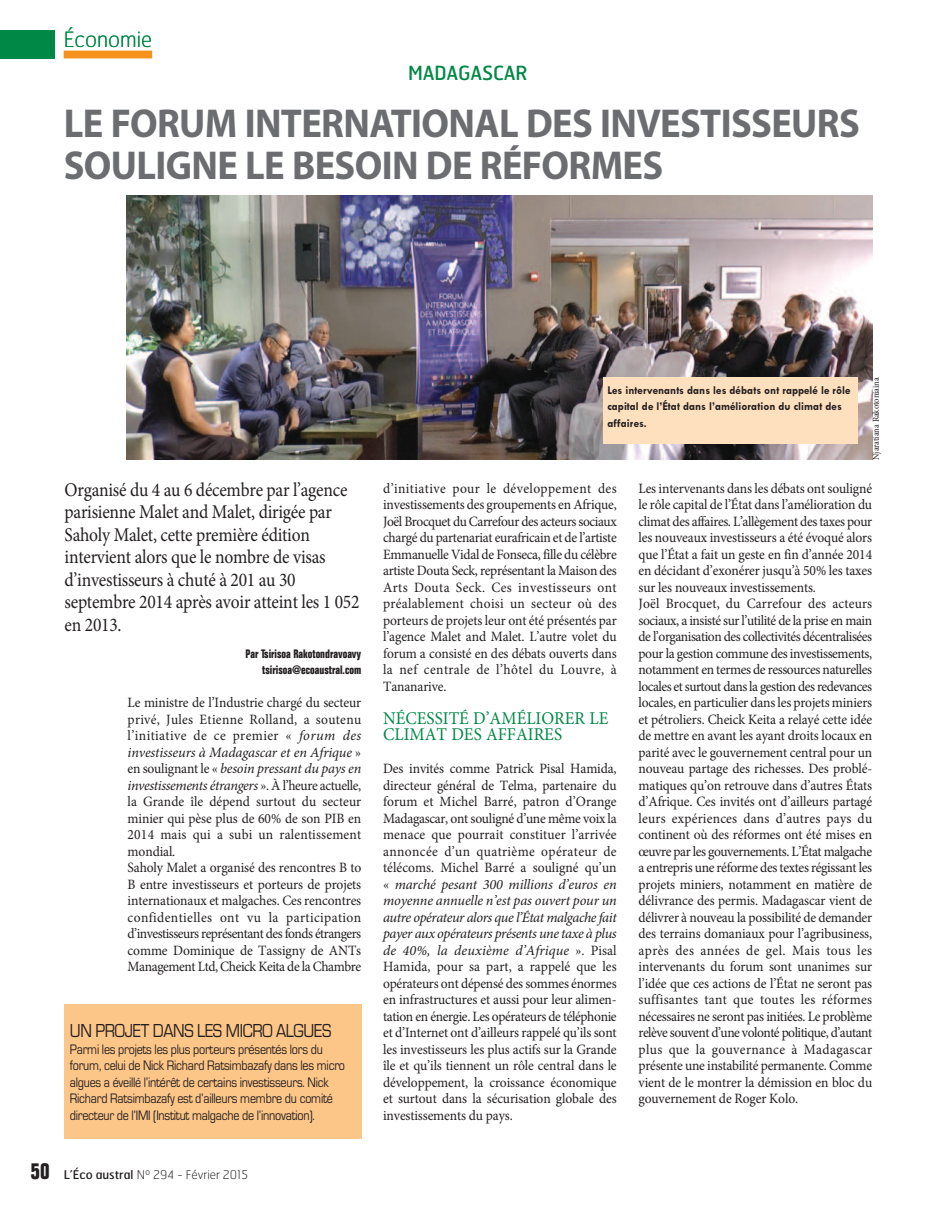
<style>
.page{position:relative;width:936px;height:1212px;background:#fff}
.page>*{position:absolute;margin:0;border:0;box-sizing:border-box;transform-origin:0 0}
.t1{font:700 40.5px/42px "Myriad Pro";letter-spacing:-.015em;color:#6c6d70;scale:.95 1}
.t2{font:100 21px "Hermes";color:#008946}
.t3{font:19.5px/22.5px "Minion Pro";letter-spacing:-.015em;color:#231f20;scale:.9 1}
.t4{font:19.5px "Eurostile";letter-spacing:-.02em;color:#231f20;scale:.85 1}
.t5{font:19.5px "Hermes";letter-spacing:-.015em;color:#008946;scale:.95 1}
.t6{font:18px/16.5px "Minion Pro";color:#008946;scale:.95 1}
.t7{font:14.25px/16.5px "Minion Pro";letter-spacing:-.01em;color:#231f20;scale:.95 1}
.t8{font:14.25px/16.5px "Eurostile";letter-spacing:-.02em;color:#231f20;scale:.85 1}
.t9{font:700 12px/16.5px "Tw Cen";color:#231f20;scale:.95 1}
.t10{font:700 condensed 12px/16.5px "Folio";color:#231f20;text-align:right;scale:.95 1}
.t11{font:100 12px "Hermes";color:#231f20}
.t12{font:9px "Minion Pro";letter-spacing:-.01em;color:#231f20;scale:.95 1}
.s1{font-style:italic}
.s2{font-family:"Folio";font-weight:700;font-stretch:condensed;font-size:22.5px}
.s3{font-weight:400}
</style>
<div class="page">
<div style="left:0;top:30px;width:55px;height:28px;background:#008946"></div>
<div style="left:64px;top:51px;width:88px;height:7px;background:#f7931d"></div>
<div style="left:64px;top:1004px;width:297px;height:135px;background:#fdc689"></div>
<img style="left:126px;top:196px;width:746px;height:264px">
<div style="left:602px;top:377px;width:255px;height:66px;background:#fee0bf"></div>
<h2 class="t2" style="left:64px;top:27px;width:90px">Économie</h2>
<h3 class="t5" style="left:408px;top:62px;width:127px">MADAGASCAR</h3>
<h1 class="t1" style="left:64px;top:105px;width:839px">LE FORUM INTERNATIONAL DES INVESTISSEURS<br>SOULIGNE LE BESOIN DE RÉFORMES</h1>
<p class="t3" style="left:65px;top:480px;width:329px">Organisé du 4 au 6 décembre par l’agence parisienne Malet and Malet, dirigée par Saholy Malet, cette première édition intervient alors que le nombre de visas d’investisseurs à chuté à 201 au 30 septembre 2014 après avoir atteint les 1 052 en 2013.</p>
<p class="t10" style="left:245px;top:646px;width:123px">Par Tsirisoa Rakotondravoavy tsirisoa@ecoaustral.com</p>
<p class="t7" style="left:128px;top:696px;width:247px">Le ministre de l’Industrie chargé du secteur privé, Jules Etienne Rolland, a soutenu l’initiative de ce premier « <span class="s1">forum des investisseurs à Madagascar et en Afrique</span> » en soulignant le « <span class="s1">besoin pressant du pays en investissements étrangers</span> ». À l’heure actuelle, la Grande île dépend surtout du secteur minier qui pèse plus de 60% de son PIB en 2014 mais qui a subi un ralentissement mondial.<br>Saholy Malet a organisé des rencontres B to B entre investisseurs et porteurs de projets internationaux et malgaches. Ces rencontres confidentielles ont vu la participation d’investisseurs représentant des fonds étrangers comme Dominique de Tassigny de ANTs Management Ltd, Cheick Keita de la Chambre</p>
<h3 class="t4" style="left:70px;top:1019px;width:309px">UN PROJET DANS LES MICRO ALGUES</h3>
<p class="t8" style="left:70px;top:1041px;width:325px">Parmi les projets les plus porteurs présentés lors du forum, celui de Nick Richard Ratsimbazafy dans les micro algues a éveillé l’intérêt de certains investisseurs. Nick Richard Ratsimbazafy est d’ailleurs membre du comité directeur de l’IMI (Institut malgache de l’innovation).</p>
<p class="t11" style="left:31px;top:1168px;width:219px"><span class="s2">50</span> <span class="s3">L’Éco austral</span> Nº 294 - Février 2015</p>
<p class="t9" style="left:607px;top:381px;width:257px">Les intervenants dans les débats ont rappelé le rôle capital de l’État dans l’amélioration du climat des affaires.</p>
<p class="t12" style="left:872px;top:460px;width:88px;rotate:-90deg">Njaratiana Rakotoniaina</p>
<p class="t7" style="left:383px;top:481px;width:247px;text-align:justify">d’initiative pour le développement des investissements des groupements en Afrique, Joël Brocquet du Carrefour des acteurs sociaux chargé du partenariat eurafricain et de l’artiste Emmanuelle Vidal de Fonseca, fille du célèbre artiste Douta Seck, représentant la Maison des Arts Douta Seck. Ces investisseurs ont préalablement choisi un secteur où des porteurs de projets leur ont été présentés par l’agence Malet and Malet. L’autre volet du forum a consisté en des débats ouverts dans la nef centrale de l’hôtel du Louvre, à Tananarive.</p>
<p class="t6" style="left:383px;top:711px;width:239px">NÉCESSITÉ D’AMÉLIORER LE<br>CLIMAT DES AFFAIRES</p>
<p class="t7" style="left:383px;top:762px;width:247px;text-align:justify">Des invités comme Patrick Pisal Hamida, directeur général de Telma, partenaire du forum et Michel Barré, patron d’Orange Madagascar, ont souligné d’une même voix la menace que pourrait constituer l’arrivée annoncée d’un quatrième opérateur de télécoms. Michel Barré a souligné qu’un « <span class="s1">marché pesant 300 millions d’euros en moyenne annuelle n’est pas ouvert pour un autre opérateur alors que l’État malgache fait payer aux opérateurs présents une taxe à plus de 40%, la deuxième d’Afrique</span> ». Pisal Hamida, pour sa part, a rappelé que les opérateurs ont dépensé des sommes énormes en infrastructures et aussi pour leur alimen&shy;tation en énergie. Les opérateurs de téléphonie et d’Internet ont d’ailleurs rappelé qu’ils sont les investisseurs les plus actifs sur la Grande île et qu’ils tiennent un rôle central dans le développement, la croissance économique et surtout dans la sécurisation globale des investissements du pays.</p>
<p class="t7" style="left:638px;top:481px;width:247px">Les intervenants dans les débats ont souligné le rôle capital de l’État dans l’amélioration du climat des affaires. L’allègement des taxes pour les nouveaux investisseurs a été évoqué alors que l’État a fait un geste en fin d’année 2014 en décidant d’exonérer jusqu’à 50% les taxes sur les nouveaux investissements.<br>Joël Brocquet, du Carrefour des acteurs sociaux, a insisté sur l’utilité de la prise en main de l’organisation des collectivités décentralisées pour la gestion commune des investissements, notamment en termes de ressources naturelles locales et surtout dans la gestion des redevances locales, en particulier dans les projets miniers et pétroliers. Cheick Keita a relayé cette idée de mettre en avant les ayant droits locaux en parité avec le gouvernement central pour un nouveau partage des richesses. Des problé&shy;matiques qu’on retrouve dans d’autres États d’Afrique. Ces invités ont d’ailleurs partagé leurs expériences dans d’autres pays du continent où des réformes ont été mises en œuvre par les gouvernements. L’État malgache a entrepris une réforme des textes régissant les projets miniers, notamment en matière de délivrance des permis. Madagascar vient de délivrer à nouveau la possibilité de demander des terrains domaniaux pour l’agribusiness, après des années de gel. Mais tous les intervenants du forum sont unanimes sur l’idée que ces actions de l’État ne seront pas suffisantes tant que toutes les réformes nécessaires ne seront pas initiées. Le problème relève souvent d’une volonté politique, d’autant plus que la gouvernance à Madagascar présente une instabilité permanente. Comme vient de le montrer la démission en bloc du gouvernement de Roger Kolo.</p>
</div>
